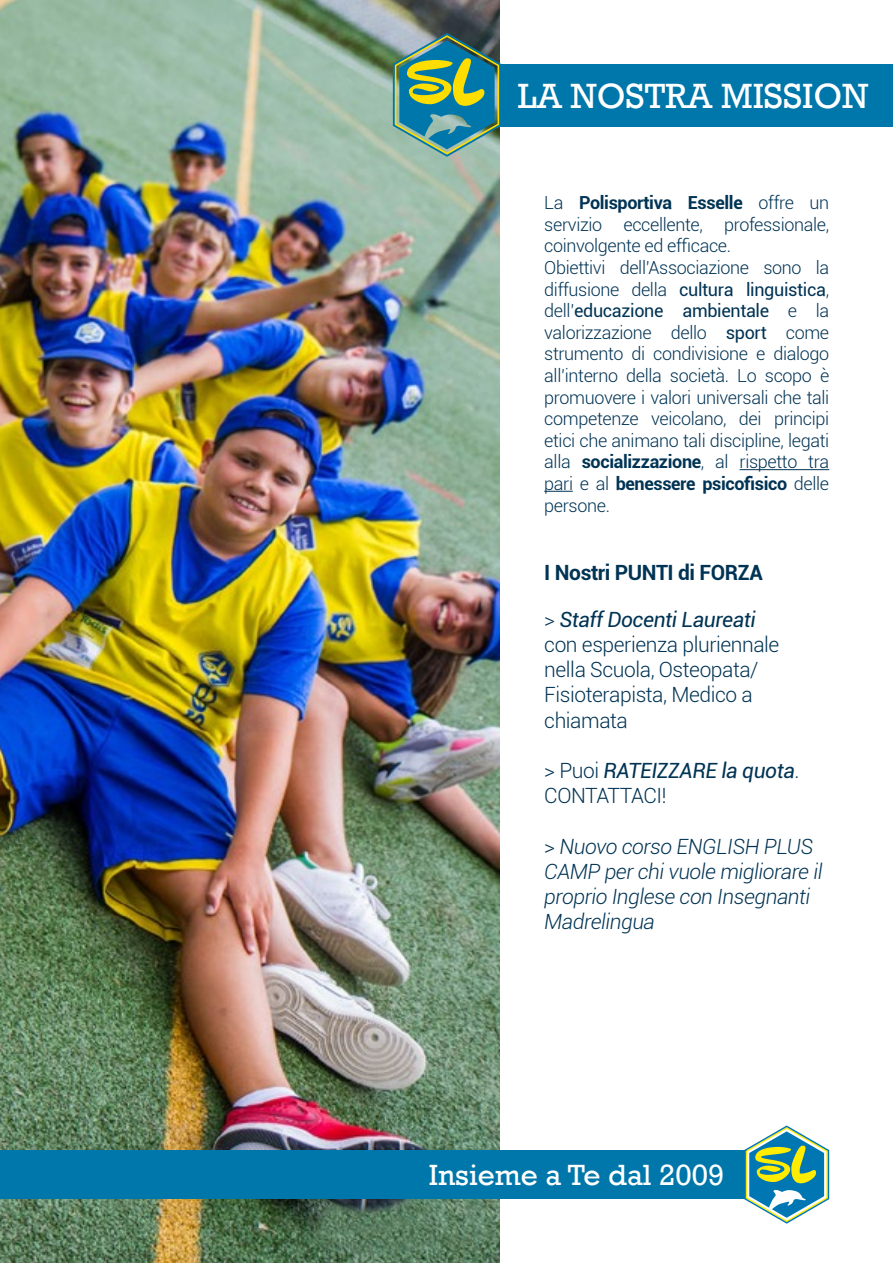
<style>
.page{position:relative;width:893px;height:1263px;background:#fff}
.page>*{position:absolute;margin:0;border:0;box-sizing:border-box;transform-origin:0 0}
.t1{font:36px "Rockwell";color:#fff}
.t2{font:30px "Rockwell";color:#fff}
.t3{font:300 21px/25.2px "Roboto";letter-spacing:-.02em;color:#003354}
.t4{font:italic 300 21px/25.2px "Roboto";letter-spacing:-.02em;color:#003354}
.t5{font:700 21px "Roboto";letter-spacing:-.02em;color:#003354}
.t6{font:300 18px/21.6px "Roboto";letter-spacing:-.02em;color:#003354}
.s1{font-weight:700}
.s2{font-weight:400}
.s3{font-weight:400;font-style:italic}
.s4{font-style:normal}
</style>
<div class="page">
<img style="left:0;top:0;width:500px;height:1263px">
<hr style="left:740px;top:469px;width:89px;height:1px;background:#003354">
<svg style="left:544px;top:491px;width:29px;height:1px"></svg>
<div style="left:0;top:1150px;width:747px;height:49px;background:#07a"></div>
<svg style="left:744px;top:1125px;width:85px;height:99px"></svg>
<div style="left:499px;top:64px;width:394px;height:62px;background:#07a"></div>
<img style="left:393px;top:33px;width:108px;height:124px">
<h1 class="t1" style="left:518px;top:75px;width:352px">LA NOSTRA MISSION</h1>
<p class="t6" style="left:544px;top:191px;width:287px">La <span class="s1">Polisportiva Esselle</span> offre un servizio eccellente, professionale, coinvolgente ed efficace.<br>Obiettivi dell’Associazione sono la diffusione della <span class="s2">cultura linguistica</span>, dell’<span class="s2">educazione ambientale</span> e la valorizzazione dello <span class="s2">sport</span> come strumento di condivisione e dialogo all’interno della società. Lo scopo è promuovere i valori universali che tali competenze veicolano, dei principi etici che animano tali discipline, legati alla <span class="s1">socializzazione</span>, al rispetto tra pari e al <span class="s1">benessere psicofisico</span> delle persone.</p>
<p class="t5" style="left:544px;top:558px;width:220px">I Nostri PUNTI di FORZA</p>
<p class="t3" style="left:544px;top:606px;width:237px">&gt; <span class="s3">Staff Docenti Laureati </span>con esperienza pluriennale nella Scuola, Osteopata/<br>Fisioterapista, Medico a chiamata</p>
<p class="t3" style="left:544px;top:757px;width:257px">&gt; Puoi <span class="s3">RATEIZZARE la quota</span>.<br>CONTATTACI!</p>
<p class="t4" style="left:544px;top:833px;width:280px"><span class="s4">&gt;</span> Nuovo corso ENGLISH PLUS<br>CAMP per chi vuole migliorare il proprio Inglese con Insegnanti<br>Madrelingua</p>
<h2 class="t2" style="left:429px;top:1157px;width:297px">Insieme a Te dal 2009</h2>
</div>
